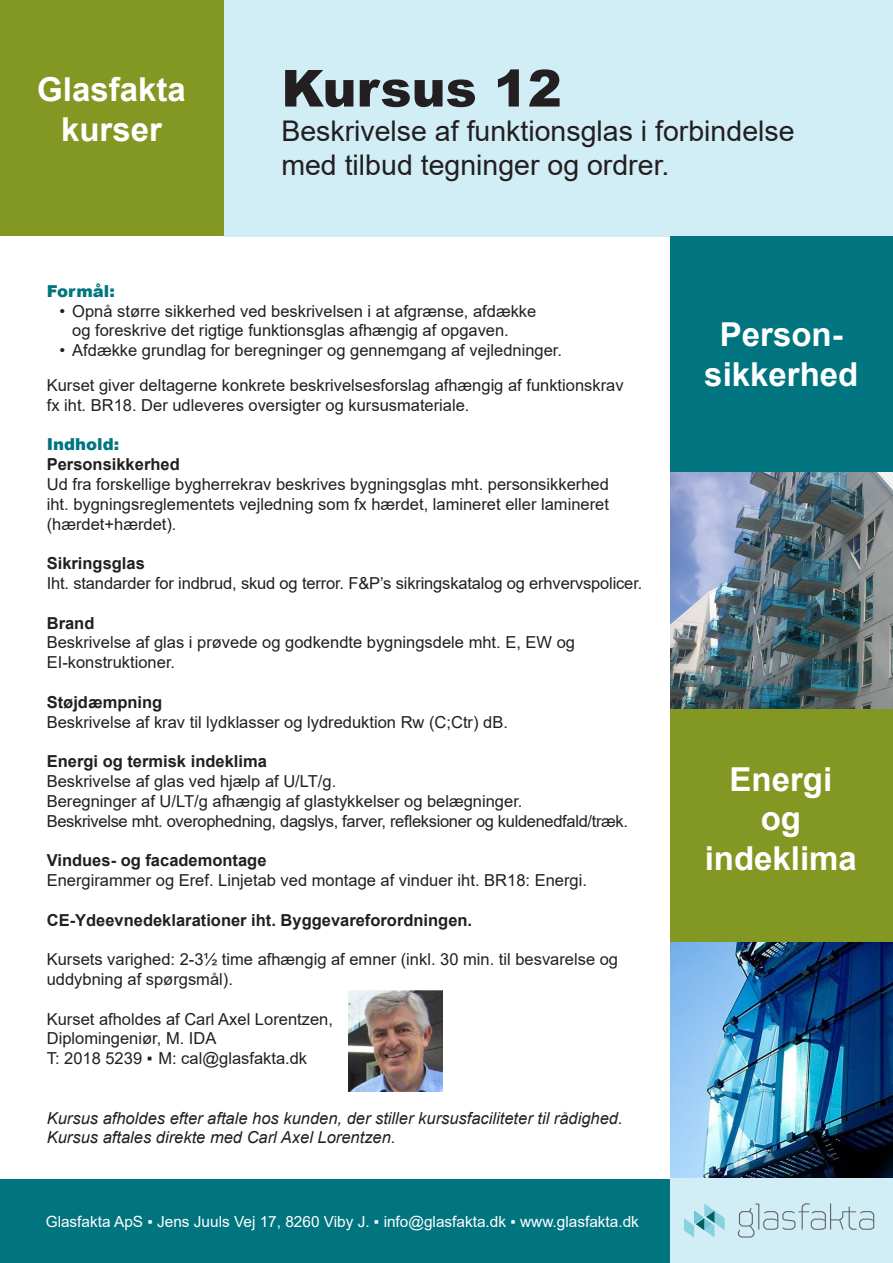
<style>
.page{position:relative;width:893px;height:1263px;background:#fff}
.page>*{position:absolute;margin:0;border:0;box-sizing:border-box;transform-origin:0 0}
.t1{font:900 51px "Arial";color:#231f20}
.t2{font:700 33px "Arial";color:#fff}
.t3{font:28.5px "Arial";color:#231f20}
.t4{font:16.5px/19.8px "Arial";color:#231f20}
.t5{font:700 16.5px "Arial";color:#231f20}
.t6{font:italic 16.5px "Arial";color:#231f20}
.t7{font:16.5px "Arial";letter-spacing:-.02em;color:#231f20}
.t8{font:900 16.5px "Arial";color:#007580}
.t9{font:15.3px "Arial";color:#fff}
.s1{font-weight:700}
.s2{font-family:"Arial Narrow"}
</style>
<div class="page">
<div style="left:223px;top:0;width:670px;height:236px;background:#d1edf5"></div>
<div style="left:0;top:0;width:223px;height:235px;background:#829823"></div>
<div style="left:670px;top:707px;width:223px;height:236px;background:#829823"></div>
<div style="left:670px;top:236px;width:223px;height:236px;background:#007580"></div>
<img style="left:349px;top:991px;width:93px;height:100px">
<div style="left:670px;top:1159px;width:223px;height:104px;background:#d1edf5"></div>
<svg style="left:738px;top:1203px;width:136px;height:34px"></svg>
<svg style="left:684px;top:1203px;width:41px;height:34px"></svg>
<div style="left:0;top:1179px;width:670px;height:84px;background:#007580"></div>
<img style="left:670px;top:943px;width:223px;height:234px">
<img style="left:670px;top:472px;width:223px;height:236px">
<p class="t2" style="left:37px;top:67px;width:150px">Glasfakta</p>
<p class="t2" style="left:61px;top:106px;width:102px">kurser</p>
<p class="t1" style="left:281px;top:51px;width:282px">Kursus 12</p>
<p class="t3" style="left:281px;top:111px;width:515px">Beskrivelse af funktionsglas i forbindelse</p>
<p class="t3" style="left:281px;top:145px;width:390px">med tilbud tegninger og ordrer.</p>
<p class="t8" style="left:47px;top:279px;width:70px">Formål:</p>
<p class="t4" style="left:72px;top:301px;width:466px;text-indent:-13px">• Opnå større sikkerhed ved beskrivelsen i at afgrænse, afdække og foreskrive det rigtige funktionsglas afhængig af opgaven.</p>
<p class="t4" style="left:60px;top:340px;width:504px">• Afdække grundlag for beregninger og gennemgang af vejledninger.</p>
<p class="t4" style="left:47px;top:375px;width:578px">Kurset giver deltagerne konkrete beskrivelsesforslag afhængig af funktionskrav</p>
<p class="t4" style="left:47px;top:395px;width:424px">fx iht. BR18. Der udleveres oversigter og kursusmateriale.</p>
<p class="t8" style="left:47px;top:432px;width:74px">Indhold:</p>
<p class="t4" style="left:47px;top:454px;width:564px"><span class="s1">Personsikkerhed<br></span>Ud fra forskellige bygherrekrav beskrives bygningsglas mht. personsikkerhed iht. bygningsreglementets vejledning som fx hærdet, lamineret eller lamineret (hærdet+hærdet).</p>
<p class="t5" style="left:47px;top:552px;width:100px">Sikringsglas</p>
<p class="t4" style="left:47px;top:573px;width:597px">Iht. standarder for indbrud, skud og terror. F&amp;P’s sikringskatalog og erhvervspolicer.</p>
<p class="t5" style="left:47px;top:611px;width:49px">Brand</p>
<p class="t4" style="left:47px;top:632px;width:530px">Beskrivelse af glas i prøvede og godkendte bygningsdele mht. E, EW og</p>
<p class="t4" style="left:47px;top:652px;width:130px">EI-konstruktioner.</p>
<p class="t5" style="left:47px;top:690px;width:117px">Støjdæmpning</p>
<p class="t4" style="left:47px;top:712px;width:463px">Beskrivelse af krav til lydklasser og lydreduktion Rw (C;Ctr) dB.</p>
<p class="t5" style="left:47px;top:750px;width:222px">Energi og termisk indeklima</p>
<p class="t4" style="left:47px;top:771px;width:291px">Beskrivelse af glas ved hjælp af U/LT/g.</p>
<p class="t4" style="left:47px;top:791px;width:477px">Beregninger af U/LT/g afhængig af glastykkelser og belægninger.</p>
<p class="t7" style="left:47px;top:809px;width:583px">Beskrivelse mht. overophedning, dagslys, farver, refleksioner og kuldenedfald/træk.</p>
<p class="t5" style="left:47px;top:849px;width:221px">Vindues- og facademontage</p>
<p class="t4" style="left:47px;top:870px;width:542px">Energirammer og Eref. Linjetab ved montage af vinduer iht. BR18: Energi.</p>
<p class="t5" style="left:47px;top:908px;width:427px">CE-Ydeevnedeklarationer iht. Byggevareforordningen.</p>
<p class="t4" style="left:47px;top:949px;width:573px">Kursets varighed: 2-3½ time afhængig af emner (inkl. 30 min. til besvarelse og uddybning af spørgsmål).</p>
<p class="t4" style="left:47px;top:1009px;width:288px">Kurset afholdes af Carl Axel Lorentzen,</p>
<p class="t4" style="left:47px;top:1028px;width:171px">Diplomingeniør, M. IDA</p>
<p class="t4" style="left:47px;top:1048px;width:262px">T: 2018 5239 <span class="s2">▪</span> M: cal@glasfakta.dk</p>
<p class="t6" style="left:47px;top:1107px;width:577px">Kursus afholdes efter aftale hos kunden, der stiller kursusfaciliteter til rådighed.</p>
<p class="t6" style="left:47px;top:1127px;width:350px">Kursus aftales direkte med Carl Axel Lorentzen.</p>
<p class="t9" style="left:46px;top:1211px;width:595px">Glasfakta ApS ▪ Jens Juuls Vej 17, 8260 Viby J. ▪ info@glasfakta.dk ▪ www.glasfakta.dk</p>
<p class="t2" style="left:720px;top:311px;width:124px">Person-</p>
<p class="t2" style="left:704px;top:351px;width:156px">sikkerhed</p>
<p class="t2" style="left:729px;top:756px;width:104px">Energi</p>
<p class="t2" style="left:761px;top:795px;width:42px">og</p>
<p class="t2" style="left:705px;top:835px;width:154px">indeklima</p>
</div>
